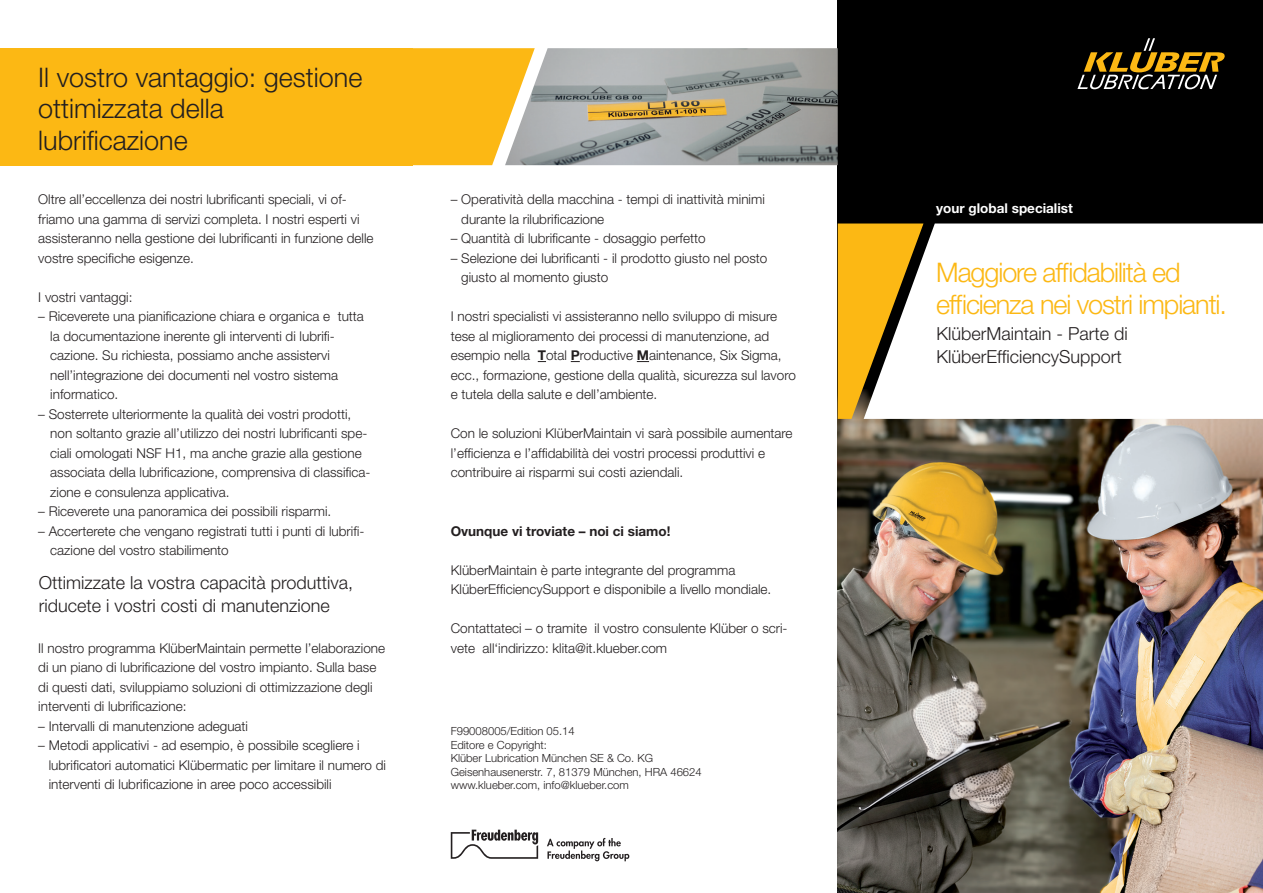
<style>
.page{position:relative;width:1263px;height:893px;background:#fff}
.page>*{position:absolute;margin:0;border:0;box-sizing:border-box;transform-origin:0 0}
.Titel_Headline{font:300 27px/31.5px "Helvetica Neue LT";color:#231f20}
.Titel_Headline-2{font:300 27px "Helvetica Neue LT";letter-spacing:-.04em;color:#fcb814}
.Titel_Headline-3{font:300 18px "Helvetica Neue LT";color:#231f20}
.Headline_Copy{font:300 18px "Helvetica Neue LT";color:#231f20}
.Copy{font:300 13.5px/19.5px "Helvetica Neue LT";color:#231f20}
.Copy-2{font:700 13.5px "Helvetica Neue LT";color:#231f20}
.Headline_Copy-2{font:700 13.5px "Helvetica Neue LT";color:#fff}
.t1{font:300 11.25px "Helvetica Neue LT";color:#231f20}
.s1{font-weight:700}
</style>
<div class="page">
<div style="left:838px;top:0;width:425px;height:407px;background:#000"></div>
<img style="left:838px;top:419px;width:425px;height:474px">
<svg style="left:1077px;top:38px;width:148px;height:51px"></svg>
<div style="left:923px;top:224px;width:340px;height:195px;background:#fff"></div>
<svg style="left:838px;top:224px;width:85px;height:195px;background:#deb657"></svg>
<div style="left:0;top:48px;width:412px;height:117px;background:#fcb814"></div>
<div style="left:412px;top:48px;width:93px;height:117px;background:#fcb814"></div>
<img style="left:505px;top:48px;width:333px;height:117px">
<svg style="left:637px;top:361px;width:12px;height:1px"></svg>
<svg style="left:451px;top:830px;width:87px;height:29px"></svg>
<svg style="left:547px;top:838px;width:82px;height:23px"></svg>
<p class="Titel_Headline" style="left:38px;top:61px;width:326px">Il vostro vantaggio: gestione ottimizzata della</p>
<p class="Titel_Headline" style="left:38px;top:124px;width:151px">lubrificazione</p>
<p class="Copy" style="left:38px;top:189px;width:337px">Oltre all’eccellenza dei nostri lubrificanti speciali, vi of&shy;friamo una gamma di servizi completa. I nostri esperti vi assisteranno nella gestione dei lubrificanti in funzione delle vostre specifiche esigenze.</p>
<p class="Copy" style="left:38px;top:287px;width:96px">I vostri vantaggi:</p>
<p class="Copy" style="left:50px;top:306px;width:315px;text-indent:-12px">– Riceverete una pianificazione chiara e organica e tutta la documentazione inerente gli interventi di lubrifi&shy;cazione. Su richiesta, possiamo anche assistervi nell’integrazione dei documenti nel vostro sistema informatico.</p>
<p class="Copy" style="left:50px;top:404px;width:322px;text-indent:-12px">– Sosterrete ulteriormente la qualità dei vostri prodotti, non soltanto grazie all’utilizzo dei nostri lubrificanti spe&shy;ciali omologati NSF H1, ma anche grazie alla gestione associata della lubrificazione, comprensiva di classifica&shy;zione e consulenza applicativa.</p>
<p class="Copy" style="left:38px;top:501px;width:295px">– Riceverete una panoramica dei possibili risparmi.</p>
<p class="Copy" style="left:50px;top:521px;width:316px;text-indent:-12px">– Accerterete che vengano registrati tutti i punti di lubrifi&shy;cazione del vostro stabilimento</p>
<p class="Titel_Headline-3" style="left:39px;top:572px;width:316px">Ottimizzate la vostra capacità produttiva,</p>
<p class="Titel_Headline-3" style="left:39px;top:594px;width:293px">riducete i vostri costi di manutenzione</p>
<p class="Copy" style="left:38px;top:638px;width:348px">Il nostro programma KlüberMaintain permette l’elaborazione di un piano di lubrificazione del vostro impianto. Sulla base di questi dati, sviluppiamo soluzioni di ottimizzazione degli interventi di lubrificazione:</p>
<p class="Copy" style="left:38px;top:716px;width:211px">– Intervalli di manutenzione adeguati</p>
<p class="Copy" style="left:49px;top:735px;width:339px;text-indent:-10px">– Metodi applicativi - ad esempio, è possibile scegliere i lubrificatori automatici Klübermatic per limitare il numero di interventi di lubrificazione in aree poco accessibili</p>
<p class="Copy" style="left:461px;top:189px;width:305px;text-indent:-10px">– Operatività della macchina - tempi di inattività minimi durante la rilubrificazione</p>
<p class="Copy" style="left:451px;top:228px;width:256px">– Quantità di lubrificante - dosaggio perfetto</p>
<p class="Copy" style="left:461px;top:248px;width:308px;text-indent:-10px">– Selezione dei lubrificanti - il prodotto giusto nel posto giusto al momento giusto</p>
<p class="Copy" style="left:451px;top:306px;width:347px">I nostri specialisti vi assisteranno nello sviluppo di misure tese al miglioramento dei processi di manutenzione, ad esempio nella <span class="s1">T</span>otal <span class="s1">P</span>roductive <span class="s1">M</span>aintenance, Six Sigma, ecc., formazione, gestione della qualità, sicurezza sul lavoro e tutela della salute e dell’ambiente.</p>
<p class="Copy" style="left:451px;top:423px;width:343px">Con le soluzioni KlüberMaintain vi sarà possibile aumentare l’efficienza e l’affidabilità dei vostri processi produttivi e contribuire ai risparmi sui costi aziendali.</p>
<p class="Copy-2" style="left:451px;top:523px;width:221px">Ovunque vi troviate – noi ci siamo!</p>
<p class="Copy" style="left:451px;top:560px;width:286px">KlüberMaintain è parte integrante del programma</p>
<p class="Copy" style="left:451px;top:579px;width:322px">KlüberEfficiencySupport e disponibile a livello mondiale.</p>
<p class="Copy" style="left:451px;top:618px;width:338px">Contattateci – o tramite il vostro consulente Klüber o scri&shy;vete all‘indirizzo: klita@it.klueber.com</p>
<p class="t1" style="left:451px;top:724px;width:126px">F99008005/Edition 05.14</p>
<p class="t1" style="left:451px;top:738px;width:98px">Editore e Copyright:</p>
<p class="t1" style="left:451px;top:751px;width:204px">Klüber Lubrication München SE &amp; Co. KG</p>
<p class="t1" style="left:451px;top:765px;width:252px">Geisenhausenerstr. 7, 81379 München, HRA 46624</p>
<p class="t1" style="left:451px;top:778px;width:180px">www.klueber.com, info@klueber.com</p>
<p class="Headline_Copy-2" style="left:936px;top:200px;width:138px">your global specialist</p>
<p class="Titel_Headline-2" style="left:936px;top:256px;width:246px">Maggiore affidabilità ed</p>
<p class="Titel_Headline-2" style="left:936px;top:287px;width:292px">efficienza nei vostri impianti.</p>
<p class="Headline_Copy" style="left:936px;top:323px;width:193px">KlüberMaintain - Parte di</p>
<p class="Headline_Copy" style="left:936px;top:345px;width:187px">KlüberEfficiencySupport</p>
</div>
